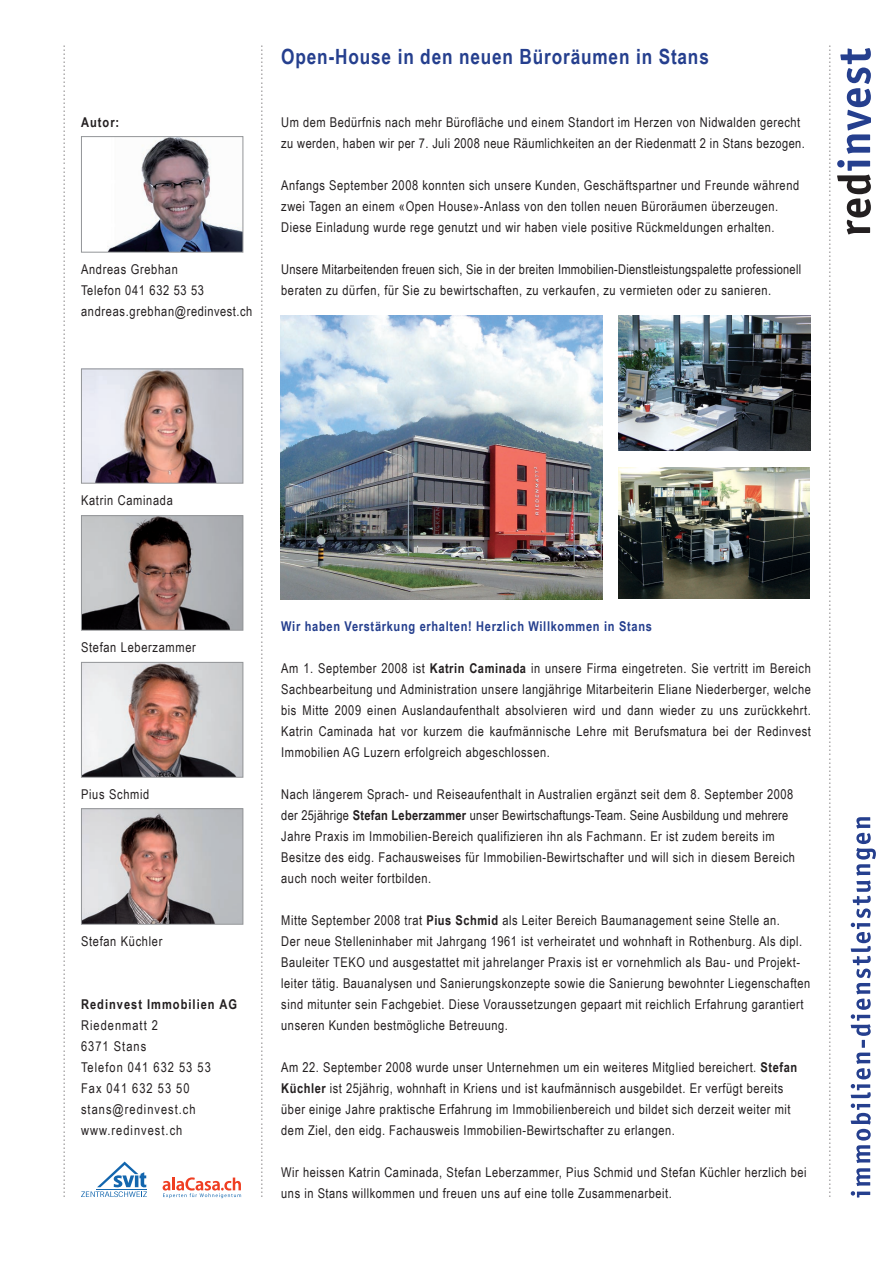
<style>
.page{position:relative;width:893px;height:1263px;background:#fff}
.page>*{position:absolute;margin:0;border:0;box-sizing:border-box;transform-origin:0 0}
.Haupttitel_Blau{font:700 21px "Arial Narrow";letter-spacing:.04em;color:#253f8e}
.Fliesstext{font:13.5px/21px "Arial Narrow";letter-spacing:.04em;color:#231f20}
.Zwischentitel{font:13.5px/21px "Arial Narrow";letter-spacing:.04em;color:#231f20;text-align:justify}
.Fliesstext-2{font:13.5px/21px "Arial Narrow";letter-spacing:.02em;color:#231f20}
.Fliesstext-3{font:13.5px/21px "Arial Narrow";letter-spacing:.075em;color:#231f20}
.Zwischentitel-2{font:700 13.5px "Arial Narrow";letter-spacing:.05em;color:#253f8e}
.t1{font:700 13.5px "Arial Narrow";letter-spacing:.075em;color:#231f20}
.t2{font:9px "Times";color:#231f20}
.s1{font-weight:700}
</style>
<div class="page">
<img style="left:108px;top:138px;width:133px;height:113px">
<div style="left:81px;top:136px;width:162px;height:117px;border:1px solid #939598"></div>
<svg style="left:163px;top:1177px;width:78px;height:21px"></svg>
<svg style="left:81px;top:1161px;width:66px;height:36px"></svg>
<svg style="left:837px;top:160px;width:34px;height:74px"></svg>
<svg style="left:840px;top:48px;width:31px;height:106px"></svg>
<svg style="left:851px;top:817px;width:25px;height:380px"></svg>
<img style="left:83px;top:371px;width:158px;height:111px">
<div style="left:81px;top:369px;width:162px;height:115px;border:1px solid #939598"></div>
<img style="left:83px;top:810px;width:158px;height:113px">
<div style="left:81px;top:808px;width:162px;height:117px;border:1px solid #939598"></div>
<img style="left:83px;top:517px;width:158px;height:112px">
<div style="left:81px;top:515px;width:162px;height:116px;border:1px solid #939598"></div>
<img style="left:83px;top:664px;width:158px;height:112px">
<div style="left:81px;top:662px;width:162px;height:116px;border:1px solid #939598"></div>
<img style="left:281px;top:316px;width:322px;height:283px">
<img style="left:618px;top:316px;width:192px;height:134px">
<img style="left:618px;top:468px;width:192px;height:130px">
<p class="t2" style="left:72px;top:45px;width:1154px;rotate:90deg">.............................................................................................................................................................................................................................................................................................</p>
<p class="t2" style="left:270px;top:45px;width:1154px;rotate:90deg">.............................................................................................................................................................................................................................................................................................</p>
<p class="t2" style="left:837px;top:45px;width:1154px;rotate:90deg">.............................................................................................................................................................................................................................................................................................</p>
<p class="Haupttitel_Blau" style="left:281px;top:40px;width:429px">Open-House in den neuen Büroräumen in Stans</p>
<p class="Fliesstext" style="left:281px;top:111px;width:525px">Um dem Bedürfnis nach mehr Bürofläche und einem Standort im Herzen von Nidwalden gerecht zu werden, haben wir per 7. Juli 2008 neue Räumlichkeiten an der Riedenmatt 2 in Stans bezogen.</p>
<p class="Fliesstext" style="left:281px;top:174px;width:519px">Anfangs September 2008 konnten sich unsere Kunden, Geschäftspartner und Freunde während zwei Tagen an einem «Open House»-Anlass von den tollen neuen Büroräumen überzeugen.<br>Diese Einladung wurde rege genutzt und wir haben viele positive Rückmeldungen erhalten.</p>
<p class="Fliesstext-2" style="left:281px;top:258px;width:521px">Unsere Mitarbeitenden freuen sich, Sie in der breiten Immobilien-Dienstleistungspalette professio-nell beraten zu dürfen, für Sie zu bewirtschaften, zu verkaufen, zu vermieten oder zu sanieren.</p>
<p class="t1" style="left:81px;top:112px;width:40px">Autor:</p>
<p class="Fliesstext" style="left:81px;top:258px;width:98px">Andreas Grebhan</p>
<p class="Fliesstext" style="left:81px;top:279px;width:125px">Telefon 041 632 53 53</p>
<p class="Fliesstext" style="left:81px;top:300px;width:173px">andreas.grebhan@redinvest.ch</p>
<p class="Fliesstext" style="left:81px;top:489px;width:93px">Katrin Caminada</p>
<p class="Zwischentitel-2" style="left:281px;top:616px;width:372px">Wir haben Verstärkung erhalten! Herzlich Willkommen in Stans</p>
<p class="Zwischentitel" style="left:281px;top:657px;width:531px">Am 1. September 2008 ist <span class="s1">Katrin Caminada</span> in unsere Firma eingetreten. Sie vertritt im Bereich Sachbearbeitung und Administration unsere langjährige Mitarbeiterin Eliane Niederberger, welche bis Mitte 2009 einen Auslandaufenthalt absolvieren wird und dann wieder zu uns zurückkehrt.<br>Katrin Caminada hat vor kurzem die kaufmännische Lehre mit Berufsmatura bei der Redinvest Immobilien AG Luzern erfolgreich abgeschlossen.</p>
<p class="Fliesstext" style="left:281px;top:783px;width:514px">Nach längerem Sprach- und Reiseaufenthalt in Australien ergänzt seit dem 8. September 2008 der 25jährige <span class="s1">Stefan Leberzammer</span> unser Bewirtschaftungs-Team. Seine Ausbildung und mehrere<br>Jahre Praxis im Immobilien-Bereich qualifizieren ihn als Fachmann. Er ist zudem bereits im</p>
<p class="Fliesstext" style="left:281px;top:846px;width:515px">Besitze des eidg. Fachausweises für Immobilien-Bewirtschafter und will sich in diesem Bereich auch noch weiter fortbilden.</p>
<p class="Fliesstext" style="left:281px;top:909px;width:531px">Mitte September 2008 trat <span class="s1">Pius Schmid</span> als Leiter Bereich Baumanagement seine Stelle an.<br>Der neue Stelleninhaber mit Jahrgang 1961 ist verheiratet und wohnhaft in Rothenburg. Als dipl.<br>Bauleiter TEKO und ausgestattet mit jahrelanger Praxis ist er vornehmlich als Bau- und Projekt&shy;leiter tätig. Bauanalysen und Sanierungskonzepte sowie die Sanierung bewohnter Liegenschaften sind mitunter sein Fachgebiet. Diese Voraussetzungen gepaart mit reichlich Erfahrung garantiert unseren Kunden bestmögliche Betreuung.</p>
<p class="Fliesstext" style="left:281px;top:1056px;width:517px">Am 22. September 2008 wurde unser Unternehmen um ein weiteres Mitglied bereichert. <span class="s1">Stefan Küchler</span> ist 25jährig, wohnhaft in Kriens und ist kaufmännisch ausgebildet. Er verfügt bereits über einige Jahre praktische Erfahrung im Immobilienbereich und bildet sich derzeit weiter mit dem Ziel, den eidg. Fachausweis Immobilien-Bewirtschafter zu erlangen.</p>
<p class="Fliesstext" style="left:281px;top:1161px;width:527px">Wir heissen Katrin Caminada, Stefan Leberzammer, Pius Schmid und Stefan Küchler herzlich bei uns in Stans willkommen und freuen uns auf eine tolle Zusammenarbeit.</p>
<p class="Fliesstext" style="left:81px;top:636px;width:116px">Stefan Leberzammer</p>
<p class="Fliesstext" style="left:81px;top:783px;width:70px">Pius Schmid</p>
<p class="Fliesstext" style="left:81px;top:930px;width:83px">Stefan Küchler</p>
<p class="Fliesstext-3" style="left:81px;top:993px;width:157px"><span class="s1">Redinvest Immobilien AG<br></span>Riedenmatt 2<br>6371 Stans<br>Telefon 041 632 53 53<br>Fax 041 632 53 50 stans@redinvest.ch www.redinvest.ch</p>
</div>
